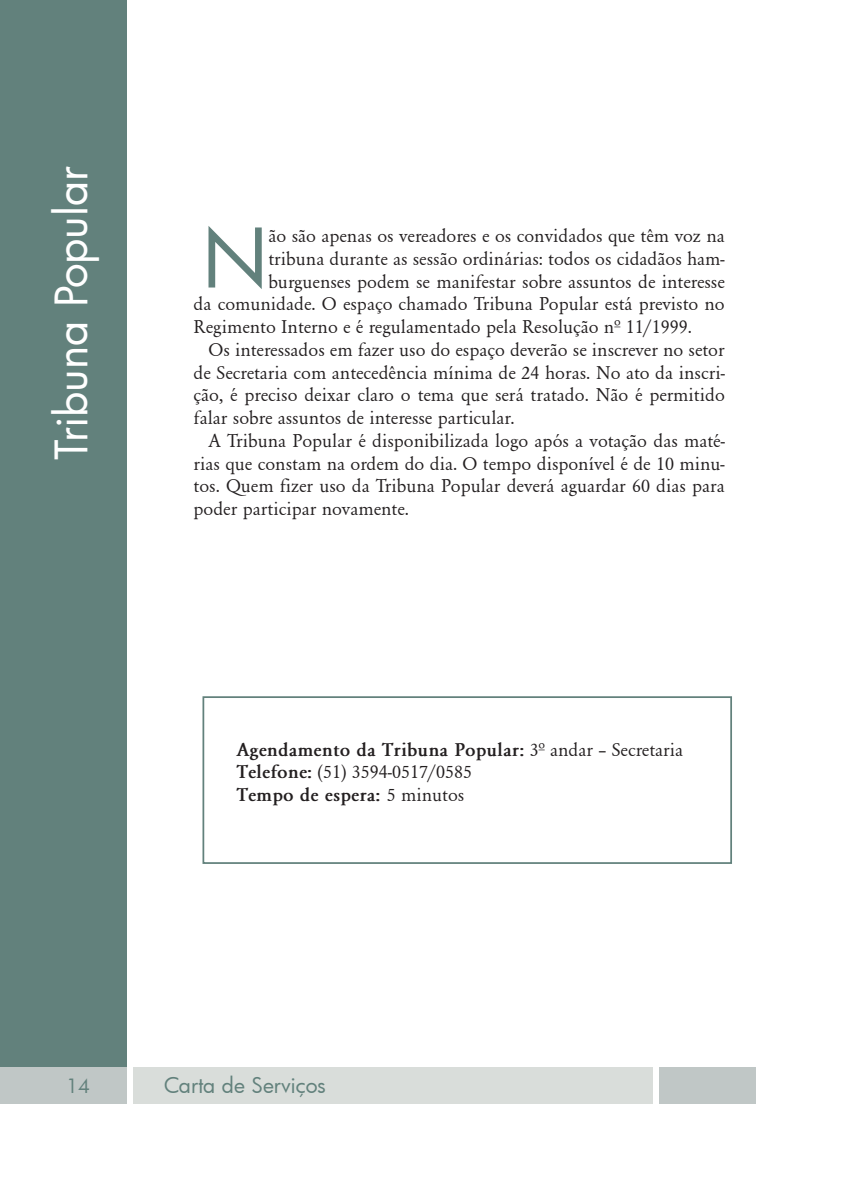
<style>
.page{position:relative;width:844px;height:1191px;background:#fff}
.page>*{position:absolute;margin:0;border:0;box-sizing:border-box;transform-origin:0 0}
.t1{font:79.62px "Futura";color:#62817c}
.t2{font:43.75px "Futura";color:#fff}
.t3{font:21px "Futura";color:#62817c}
.t4{font:19.25px "Garamond";color:#231f20}
.t5{font:700 19.25px/22.8px "Garamond";color:#231f20}
.t6{font:19.25px "Futura";color:#62817c}
.s1{font-weight:400}
</style>
<div class="page">
<div style="left:0;top:0;width:126px;height:1066px;background:#62817c"></div>
<div style="left:202px;top:696px;width:529px;height:168px;border:2px solid #62817c"></div>
<div style="left:133px;top:1067px;width:519px;height:36px;background:#d9ddda"></div>
<div style="left:659px;top:1067px;width:97px;height:36px;background:#c0c7c6"></div>
<div style="left:0;top:1067px;width:126px;height:36px;background:#c0c7c6"></div>
<h2 class="t2" style="left:42px;top:460px;width:295px;rotate:-90deg">Tribuna Popular</h2>
<h1 class="t1" style="left:202px;top:204px;width:68px">N</h1>
<p class="t4" style="left:268px;top:225px;width:458px">ão são apenas os vereadores e os convidados que têm voz na</p>
<p class="t4" style="left:268px;top:248px;width:458px">tribuna durante as sessão ordinárias: todos os cidadãos ham-</p>
<p class="t4" style="left:268px;top:271px;width:458px">burguenses podem se manifestar sobre assuntos de interesse</p>
<p class="t4" style="left:193px;top:293px;width:532px">da comunidade. O espaço chamado Tribuna Popular está previsto no</p>
<p class="t4" style="left:193px;top:316px;width:499px">Regimento Interno e é regulamentado pela Resolução nª 11/1999.</p>
<p class="t4" style="left:208px;top:339px;width:517px">Os interessados em fazer uso do espaço deverão se inscrever no setor</p>
<p class="t4" style="left:193px;top:362px;width:532px">de Secretaria com antecedência mínima de 24 horas. No ato da inscri-</p>
<p class="t4" style="left:193px;top:384px;width:532px">ção, é preciso deixar claro o tema que será tratado. Não é permitido</p>
<p class="t4" style="left:193px;top:407px;width:322px">falar sobre assuntos de interesse particular.</p>
<p class="t4" style="left:208px;top:430px;width:517px">A Tribuna Popular é disponibilizada logo após a votação das maté-</p>
<p class="t4" style="left:193px;top:453px;width:532px">rias que constam na ordem do dia. O tempo disponível é de 10 minu-</p>
<p class="t4" style="left:193px;top:476px;width:532px">tos. Quem fizer uso da Tribuna Popular deverá aguardar 60 dias para</p>
<p class="t4" style="left:193px;top:498px;width:217px">poder participar novamente.</p>
<p class="t5" style="left:236px;top:738px;width:448px">Agendamento da Tribuna Popular: <span class="s1">3ª andar – Secretaria<br></span>Telefone: <span class="s1">(51) 3594-0517/0585<br></span>Tempo de espera: <span class="s1">5 minutos</span></p>
<p class="t6" style="left:66px;top:1073px;width:25px">14</p>
<p class="t3" style="left:164px;top:1070px;width:163px">Carta de Serviços</p>
</div>
